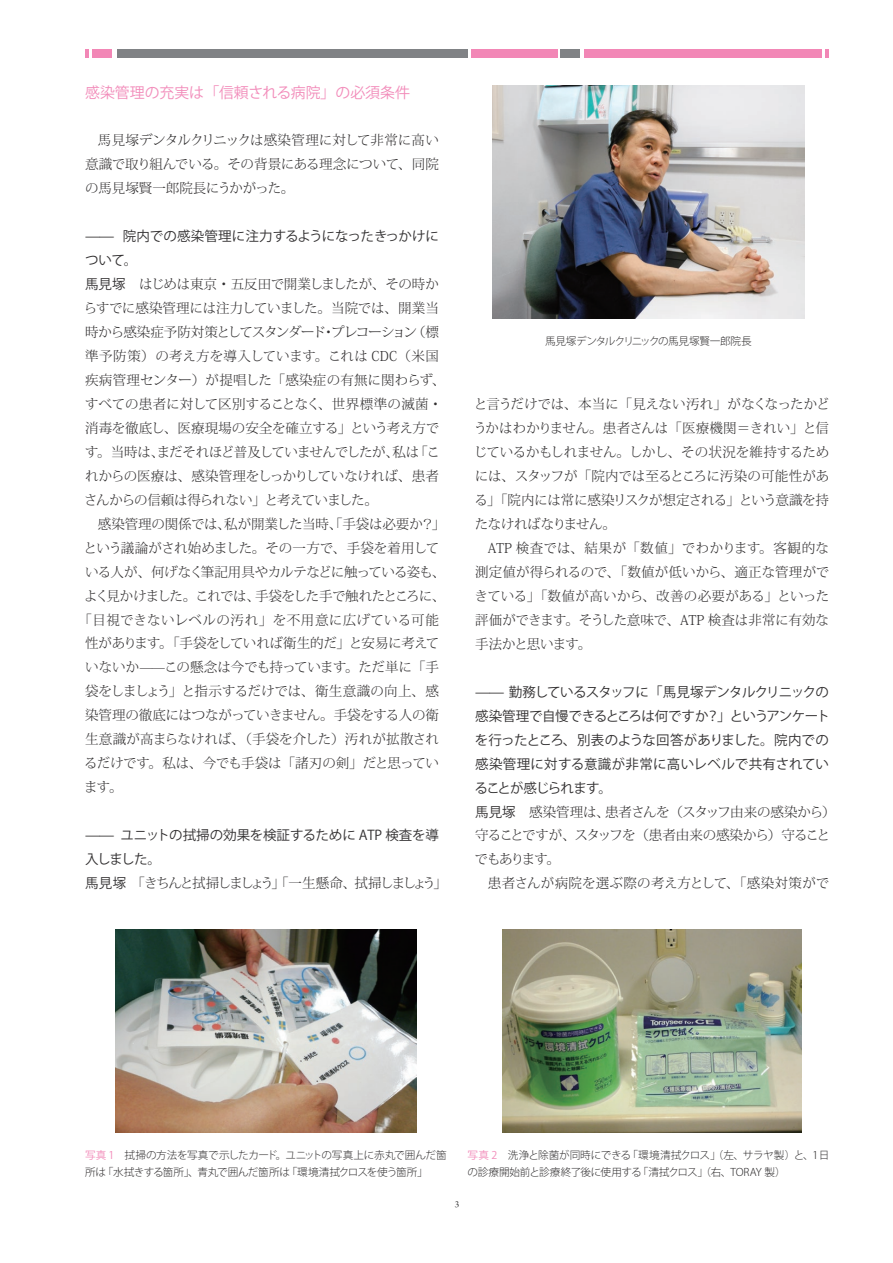
<style>
.page{position:relative;width:893px;height:1263px;background:#fff}
.page>*{position:absolute;margin:0;border:0;box-sizing:border-box;transform-origin:0 0}
.t1{font:14.85px "Koz Go Pro";color:#f28cba}
.t2{font:300 13.5px/24px "Koz Min Pro";letter-spacing:-.02em;color:#312f30;text-align:justify}
.t3{font:13.5px/24px "Koz Go Pro";letter-spacing:-.005em;color:#312f30}
.t4{font:300 13.5px/24px "Koz Min Pro";letter-spacing:-.06em;color:#312f30}
.t5{font:300 13.5px "Koz Min Pro";letter-spacing:-.115em;color:#312f30}
.t6{font:300 13.5px "Koz Min Pro";letter-spacing:-.05em;color:#312f30}
.t7{font:300 13.5px "Koz Min Pro";letter-spacing:.01em;color:#312f30}
.t8{font:300 13.5px "Koz Min Pro";letter-spacing:.035em;color:#312f30}
.t9{font:300 13.5px "Koz Min Pro";letter-spacing:.015em;color:#312f30}
.t10{font:300 10.65px/17px "Koz Go Pro";letter-spacing:-.03em;color:#312f30}
.t11{font:9.6px "Arno Pro";color:#3e3e3f}
.s1{font-family:"Koz Go Pro";font-weight:400}
.s2{font-weight:400;color:#f28cba}
</style>
<div class="page">
<div style="left:117px;top:49px;width:351px;height:8px;background:#808285"></div>
<div style="left:561px;top:49px;width:19px;height:8px;background:#808285"></div>
<div style="left:472px;top:49px;width:86px;height:8px;background:#f287b6"></div>
<div style="left:93px;top:49px;width:19px;height:8px;background:#f287b6"></div>
<div style="left:584px;top:49px;width:237px;height:8px;background:#f287b6"></div>
<svg style="left:85px;top:49px;width:4px;height:8px"></svg>
<svg style="left:825px;top:49px;width:4px;height:8px"></svg>
<img style="left:493px;top:85px;width:311px;height:233px">
<img style="left:115px;top:929px;width:302px;height:204px">
<img style="left:503px;top:929px;width:298px;height:204px">
<p class="t1" style="left:85px;top:82px;width:326px">感染管理の充実は「信頼される病院」の必須条件</p>
<p class="t2" style="left:85px;top:128px;width:355px;text-indent:13px">馬見塚デンタルクリニックは感染管理に対して非常に高い意識で取り組んでいる。その背景にある理念について、同院の馬見塚賢一郎院長にうかがった。</p>
<p class="t3" style="left:85px;top:224px;width:355px">—— 院内での感染管理に注力するようになったきっかけについて。</p>
<p class="t2" style="left:84px;top:271px;width:363px;text-align:left"><span class="s1">馬見塚</span>　はじめは東京・五反田で開業しましたが、その時からすでに感染管理には注力していました。当院では、開業当時から感染症予防対策としてスタンダード・プレコーション（標準予防策）の考え方を導入しています。これは CDC（米国疾病管理センター）が提唱した「感染症の有無に関わらず、すべての患者に対して区別することなく、世界標準の滅菌・消毒を徹底し、医療現場の安全を確立する」という考え方です。当時は、まだそれほど普及していませんでしたが、私は「これからの医療は、感染管理をしっかりしていなければ、患者さんからの信頼は得られない」と考えていました。</p>
<p class="t2" style="left:98px;top:511px;width:349px">感染管理の関係では、私が開業した当時、「手袋は必要か？」</p>
<p class="t2" style="left:84px;top:535px;width:357px">という議論がされ始めました。その一方で、手袋を着用して</p>
<p class="t6" style="left:85px;top:562px;width:362px">いる人が、何げなく筆記用具やカルテなどに触っている姿も、</p>
<p class="t4" style="left:84px;top:583px;width:363px">よく見かけました。これでは、手袋をした手で触れたところに、</p>
<p class="t8" style="left:79px;top:610px;width:362px">「目視できないレベルの汚れ」を不用意に広げている可能</p>
<p class="t2" style="left:85px;top:631px;width:356px">性があります。「手袋をしていれば衛生的だ」と安易に考えて</p>
<p class="t2" style="left:85px;top:655px;width:355px">いないか——この懸念は今でも持っています。ただ単に「手</p>
<p class="t2" style="left:85px;top:679px;width:355px">袋をしましょう」と指示するだけでは、衛生意識の向上、感</p>
<p class="t2" style="left:85px;top:703px;width:355px">染管理の徹底にはつながっていきません。手袋をする人の衛</p>
<p class="t7" style="left:85px;top:730px;width:355px">生意識が高まらなければ、（手袋を介した）汚れが拡散され</p>
<p class="t2" style="left:84px;top:751px;width:356px">るだけです。私は、今でも手袋は「諸刃の剣」だと思ってい</p>
<p class="t2" style="left:84px;top:775px;width:40px">ます。</p>
<p class="t3" style="left:85px;top:824px;width:355px">—— ユニットの拭掃の効果を検証するために ATP 検査を導入しました。</p>
<p class="t5" style="left:85px;top:874px;width:363px"><span class="s1">馬見塚</span>　「きちんと拭掃しましょう」「一生懸命、拭掃しましょう」</p>
<p class="t10" style="left:545px;top:332px;width:208px">馬見塚デンタルクリニックの馬見塚賢一郎院長</p>
<p class="t2" style="left:474px;top:391px;width:357px">と言うだけでは、本当に「見えない汚れ」がなくなったかどうかはわかりません。患者さんは「医療機関＝きれい」と信じているかもしれません。しかし、その状況を維持するためには、スタッフが「院内では至るところに汚染の可能性がある」「院内には常に感染リスクが想定される」という意識を持たなければなりません。</p>
<p class="t2" style="left:475px;top:535px;width:356px;text-indent:13px">ATP 検査では、結果が「数値」でわかります。客観的な測定値が得られるので、「数値が低いから、適正な管理ができている」「数値が高いから、改善の必要がある」といった評価ができます。そうした意味で、ATP 検査は非常に有効な手法かと思います。</p>
<p class="t3" style="left:474px;top:680px;width:357px;text-align:justify">—— 勤務しているスタッフに「馬見塚デンタルクリニックの感染管理で自慢できるところは何ですか？」というアンケートを行ったところ、別表のような回答がありました。院内での感染管理に対する意識が非常に高いレベルで共有されていることが感じられます。</p>
<p class="t4" style="left:475px;top:799px;width:362px"><span class="s1">馬見塚</span>　感染管理は、患者さんを（スタッフ由来の感染から）守ることですが、スタッフを（患者由来の感染から）守ることでもあります。</p>
<p class="t9" style="left:488px;top:874px;width:343px">患者さんが病院を選ぶ際の考え方として、「感染対策がで</p>
<p class="t10" style="left:85px;top:1147px;width:363px"><span class="s2">写真 1</span>　拭掃の方法を写真で示したカード。ユニットの写真上に赤丸で囲んだ箇所は「水拭きする箇所」、青丸で囲んだ箇所は「環境清拭クロスを使う箇所」</p>
<p class="t10" style="left:468px;top:1147px;width:363px"><span class="s2">写真 2</span>　洗浄と除菌が同時にできる「環境清拭クロス」（左、サラヤ製）と、1日の診療開始前と診療終了後に使用する「清拭クロス」（右、TORAY 製）</p>
<p class="t11" style="left:455px;top:1198px;width:6px">3</p>
</div>
